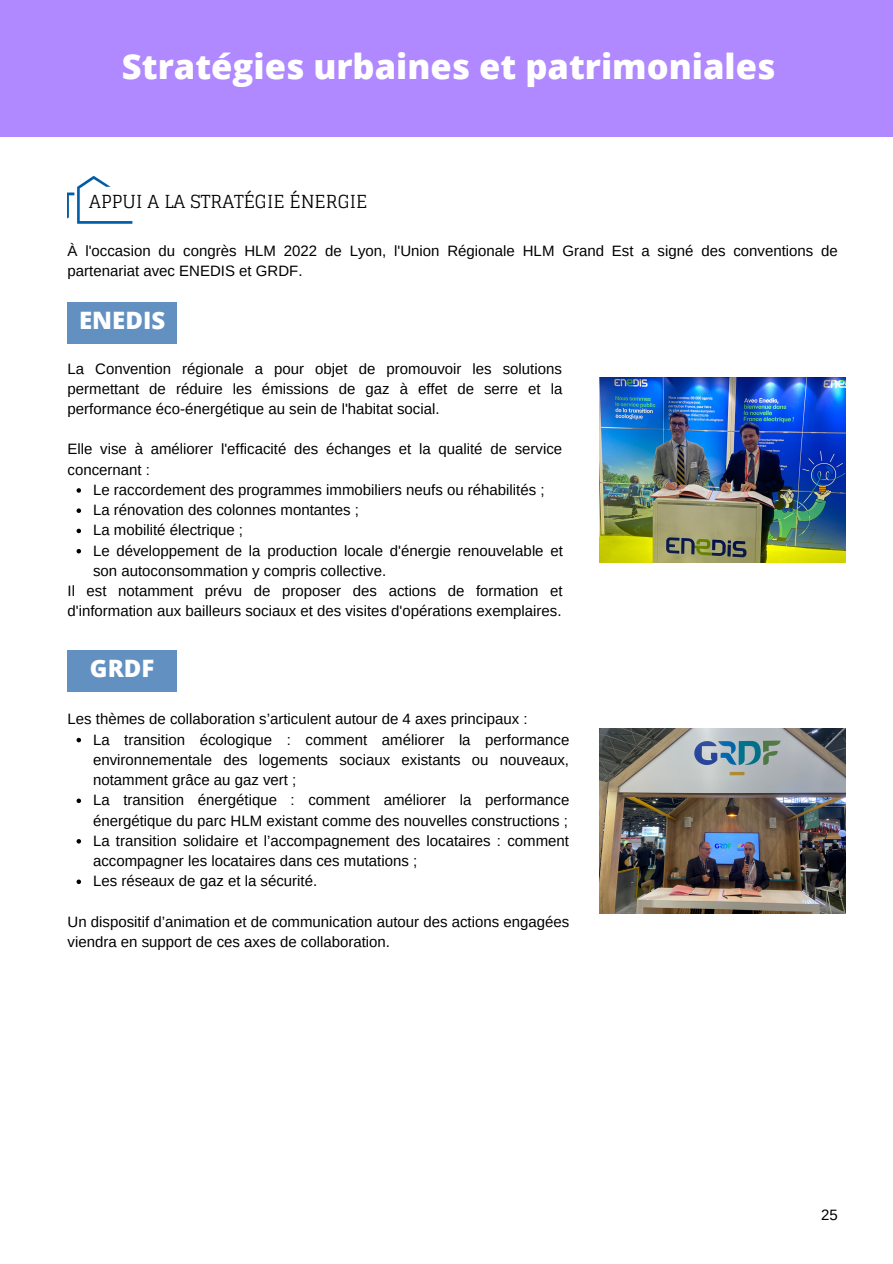
<style>
.page{position:relative;width:893px;height:1264px;background:#fff}
.page>*{position:absolute;margin:0;border:0;box-sizing:border-box;transform-origin:0 0}
.t1{font:800 34.5px "Open Sans";color:#fff}
.t2{font:800 24px "Open Sans";color:#fff}
.t3{font:18px "Glegoo";color:#000}
.t4{font:15px/20.2px "Arimo";color:#000}
</style>
<div class="page">
<div style="left:0;top:0;width:892px;height:137px;background:#b088ff"></div>
<img style="left:599px;top:378px;width:246px;height:184px">
<img style="left:599px;top:728px;width:246px;height:185px">
<div style="left:68px;top:302px;width:109px;height:42px;background:#6290c1"></div>
<svg style="left:77px;top:488px;width:4px;height:4px"></svg>
<svg style="left:77px;top:508px;width:4px;height:5px"></svg>
<svg style="left:77px;top:528px;width:4px;height:5px"></svg>
<svg style="left:77px;top:549px;width:4px;height:4px"></svg>
<svg style="left:77px;top:737px;width:4px;height:5px"></svg>
<svg style="left:77px;top:798px;width:4px;height:5px"></svg>
<svg style="left:77px;top:839px;width:4px;height:4px"></svg>
<svg style="left:77px;top:879px;width:4px;height:5px"></svg>
<img style="left:67px;top:177px;width:66px;height:47px">
<div style="left:68px;top:649px;width:109px;height:42px;background:#6290c1"></div>
<p class="t1" style="left:122px;top:42px;width:654px">Stratégies urbaines et patrimoniales</p>
<p class="t3" style="left:89px;top:192px;width:279px">APPUI A LA STRATÉGIE ÉNERGIE</p>
<p class="t4" style="left:68px;top:240px;width:771px">À l'occasion du congrès HLM 2022 de Lyon, l'Union Régionale HLM Grand Est a signé des conventions de partenariat avec ENEDIS et GRDF.</p>
<p class="t2" style="left:79px;top:303px;width:88px">ENEDIS</p>
<p class="t4" style="left:68px;top:358px;width:496px;text-align:justify">La Convention régionale a pour objet de promouvoir les solutions permettant de réduire les émissions de gaz à effet de serre et la performance éco-énergétique au sein de l'habitat social.</p>
<p class="t4" style="left:68px;top:439px;width:496px">Elle vise à améliorer l'efficacité des échanges et la qualité de service concernant :</p>
<p class="t4" style="left:93px;top:479px;width:453px">Le raccordement des programmes immobiliers neufs ou réhabilités ;</p>
<p class="t4" style="left:93px;top:500px;width:267px">La rénovation des colonnes montantes ;</p>
<p class="t4" style="left:93px;top:520px;width:151px">La mobilité électrique ;</p>
<p class="t4" style="left:93px;top:540px;width:471px">Le développement de la production locale d'énergie renouvelable et son autoconsommation y compris collective.</p>
<p class="t4" style="left:68px;top:581px;width:496px">Il est notamment prévu de proposer des actions de formation et d'information aux bailleurs sociaux et des visites d'opérations exemplaires.</p>
<p class="t2" style="left:90px;top:651px;width:66px">GRDF</p>
<p class="t4" style="left:68px;top:709px;width:461px">Les thèmes de collaboration s’articulent autour de 4 axes principaux :</p>
<p class="t4" style="left:93px;top:729px;width:478px;text-align:justify">La transition écologique : comment améliorer la performance environnementale des logements sociaux existants ou nouveaux, notamment grâce au gaz vert ;</p>
<p class="t4" style="left:93px;top:790px;width:478px">La transition énergétique : comment améliorer la performance énergétique du parc HLM existant comme des nouvelles constructions ;</p>
<p class="t4" style="left:93px;top:830px;width:477px">La transition solidaire et l’accompagnement des locataires : comment accompagner les locataires dans ces mutations ;</p>
<p class="t4" style="left:93px;top:871px;width:226px">Les réseaux de gaz et la sécurité.</p>
<p class="t4" style="left:68px;top:911px;width:503px">Un dispositif d’animation et de communication autour des actions engagées viendra en support de ces axes de collaboration.</p>
<p class="t4" style="left:821px;top:1204px;width:18px">25</p>
</div>
